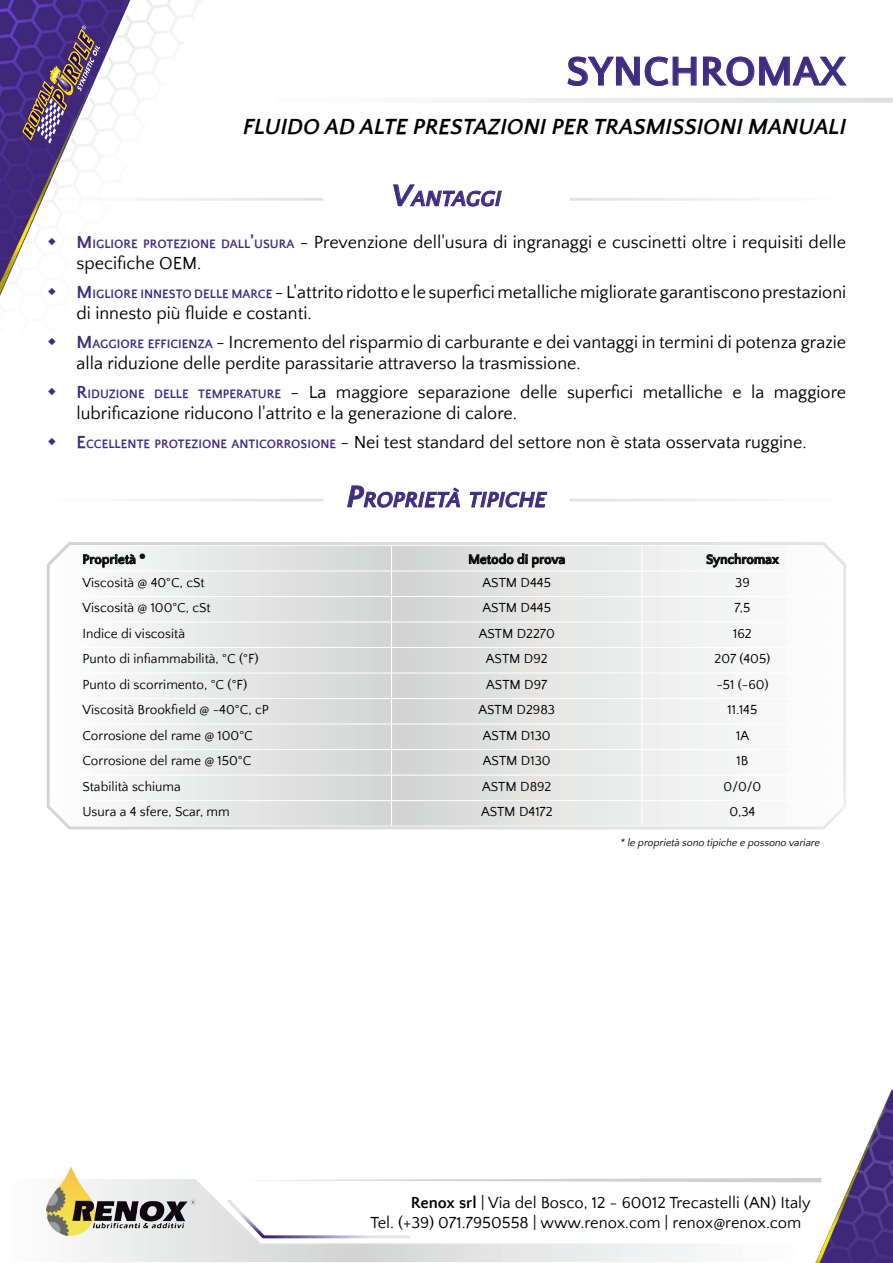
<style>
.page{position:relative;width:893px;height:1263px;background:#fff}
.page>*{position:absolute;margin:0;border:0;box-sizing:border-box;transform-origin:0 0}
.t1{font:700 42px "Quattrocento Sans";color:#3f2d83}
.t2{font:italic 700 22.5px "Quattrocento Sans";color:#000}
.t3{font:italic 700 22.05px "Quattrocento Sans";color:#3f2d83}
.t4{font:18px/21.6px "Quattrocento Sans";color:#000}
.t5{font:16.5px/19.8px "Quattrocento Sans";color:#000}
.t6{font:13.5px "Quattrocento Sans";color:#000}
.t7{font:700 13.5px "Quattrocento Sans";color:#000}
.t8{font:italic 10.5px "Quattrocento Sans";color:#000}
.s1{font-size:31.5px}
.s2{font-weight:700;color:#3f2d83}
.s3{font-weight:700;font-size:12.6px;color:#3f2d83}
.s4{font-weight:700}
</style>
<div class="page">
<svg style="left:46px;top:1180px;width:753px;height:82px"></svg>
<svg style="left:235px;top:1178px;width:580px;height:4px"></svg>
<img style="left:47px;top:1166px;width:149px;height:70px">
<svg style="left:445px;top:98px;width:448px;height:5px"></svg>
<svg style="left:216px;top:198px;width:107px;height:3px"></svg>
<svg style="left:570px;top:198px;width:184px;height:3px"></svg>
<img style="left:0;top:0;width:216px;height:296px">
<svg style="left:393px;top:185px;width:109px;height:21px"></svg>
<svg style="left:21px;top:25px;width:79px;height:119px;background:#725d87"></svg>
<img style="left:815px;top:1089px;width:78px;height:174px">
<img style="left:226px;top:1201px;width:188px;height:39px">
<svg style="left:140px;top:499px;width:183px;height:2px"></svg>
<svg style="left:570px;top:499px;width:184px;height:2px"></svg>
<svg style="left:46px;top:542px;width:800px;height:288px"></svg>
<svg style="left:347px;top:486px;width:113px;height:21px"></svg>
<svg style="left:470px;top:492px;width:77px;height:15px"></svg>
<svg style="left:568px;top:57px;width:128px;height:29px"></svg>
<svg style="left:703px;top:57px;width:143px;height:29px"></svg>
<svg style="left:48px;top:237px;width:8px;height:8px"></svg>
<svg style="left:48px;top:287px;width:8px;height:8px"></svg>
<h1 class="t1" style="left:566px;top:49px;width:281px">SYNCHROMAX</h1>
<p class="t2" style="left:243px;top:115px;width:605px">FLUIDO AD ALTE PRESTAZIONI PER TRASMISSIONI MANUALI</p>
<p class="t3" style="left:392px;top:187px;width:111px"><span class="s1">V</span>ANTAGGI</p>
<p class="t4" style="left:77px;top:232px;width:771px"><span class="s2">M</span><span class="s3">IGLIORE PROTEZIONE DALL</span><span class="s2">'</span><span class="s3">USURA</span> - Prevenzione dell'usura di ingranaggi e cuscinetti oltre i requisiti delle specifiche OEM.</p>
<p class="t4" style="left:77px;top:282px;width:771px"><span class="s2">M</span><span class="s3">IGLIORE INNESTO DELLE MARCE</span> - L'attrito ridotto e le superfici metalliche migliorate garantiscono prestazioni di innesto più fluide e costanti.</p>
<p class="t4" style="left:77px;top:332px;width:771px"><span class="s2">M</span><span class="s3">AGGIORE EFFICIENZA</span> - Incremento del risparmio di carburante e dei vantaggi in termini di potenza grazie alla riduzione delle perdite parassitarie attraverso la trasmissione.</p>
<p class="t4" style="left:77px;top:382px;width:771px"><span class="s2">R</span><span class="s3">IDUZIONE DELLE TEM PERATURE</span> - La maggiore separazione delle superfici metalliche e la maggiore lubrificazione riducono l'attrito e la generazione di calore.</p>
<p class="t4" style="left:77px;top:432px;width:732px"><span class="s2">E</span><span class="s3">CCELLENTE PROTEZIONE ANTICORROSIONE</span> - Nei test standard del settore non è stata osservata ruggine.</p>
<p class="t3" style="left:347px;top:488px;width:201px"><span class="s1">P</span>ROPRIETÀ TIPICHE</p>
<p class="t7" style="left:82px;top:552px;width:64px">Proprietà *</p>
<p class="t7" style="left:468px;top:552px;width:99px">Metodo di prova</p>
<p class="t7" style="left:706px;top:552px;width:74px">Synchromax</p>
<p class="t6" style="left:82px;top:575px;width:124px">Viscosità @ 40°C, cSt</p>
<p class="t6" style="left:483px;top:575px;width:70px">ASTM D445</p>
<p class="t6" style="left:735px;top:575px;width:16px">39</p>
<p class="t6" style="left:82px;top:601px;width:130px">Viscosità @ 100°C, cSt</p>
<p class="t6" style="left:483px;top:601px;width:70px">ASTM D445</p>
<p class="t6" style="left:735px;top:601px;width:17px">7,5</p>
<p class="t6" style="left:82px;top:626px;width:104px">Indice di viscosità</p>
<p class="t6" style="left:479px;top:626px;width:78px">ASTM D2270</p>
<p class="t6" style="left:733px;top:626px;width:20px">162</p>
<p class="t6" style="left:82px;top:652px;width:178px">Punto di infiammabilità, °C (°F)</p>
<p class="t6" style="left:486px;top:652px;width:63px">ASTM D92</p>
<p class="t6" style="left:714px;top:652px;width:58px">207 (405)</p>
<p class="t6" style="left:82px;top:677px;width:166px">Punto di scorrimento, °C (°F)</p>
<p class="t6" style="left:486px;top:677px;width:63px">ASTM D97</p>
<p class="t6" style="left:716px;top:677px;width:54px">-51 (-60)</p>
<p class="t6" style="left:82px;top:703px;width:188px">Viscosità Brookfield @ -40°C, cP</p>
<p class="t6" style="left:479px;top:703px;width:78px">ASTM D2983</p>
<p class="t6" style="left:728px;top:703px;width:31px">11.145</p>
<p class="t6" style="left:82px;top:728px;width:172px">Corrosione del rame @ 100°C</p>
<p class="t6" style="left:483px;top:728px;width:69px">ASTM D130</p>
<p class="t6" style="left:736px;top:728px;width:14px">1A</p>
<p class="t6" style="left:82px;top:754px;width:170px">Corrosione del rame @ 150°C</p>
<p class="t6" style="left:483px;top:754px;width:69px">ASTM D130</p>
<p class="t6" style="left:737px;top:754px;width:13px">1B</p>
<p class="t6" style="left:82px;top:779px;width:100px">Stabilità schiuma</p>
<p class="t6" style="left:482px;top:779px;width:71px">ASTM D892</p>
<p class="t6" style="left:724px;top:779px;width:39px">0/0/0</p>
<p class="t6" style="left:82px;top:805px;width:149px">Usura a 4 sfere, Scar, mm</p>
<p class="t6" style="left:481px;top:805px;width:73px">ASTM D4172</p>
<p class="t6" style="left:730px;top:805px;width:27px">0,34</p>
<p class="t8" style="left:620px;top:837px;width:203px">* le proprietà sono tipiche e possono variare</p>
<p class="t5" style="left:370px;top:1193px;width:442px;text-indent:40px"><span class="s4">Renox srl</span> | Via del Bosco, 12 - 60012 Trecastelli (AN) Italy<br>Tel. (+39) 071.7950558 | www.renox.com | renox@renox.com</p>
</div>
